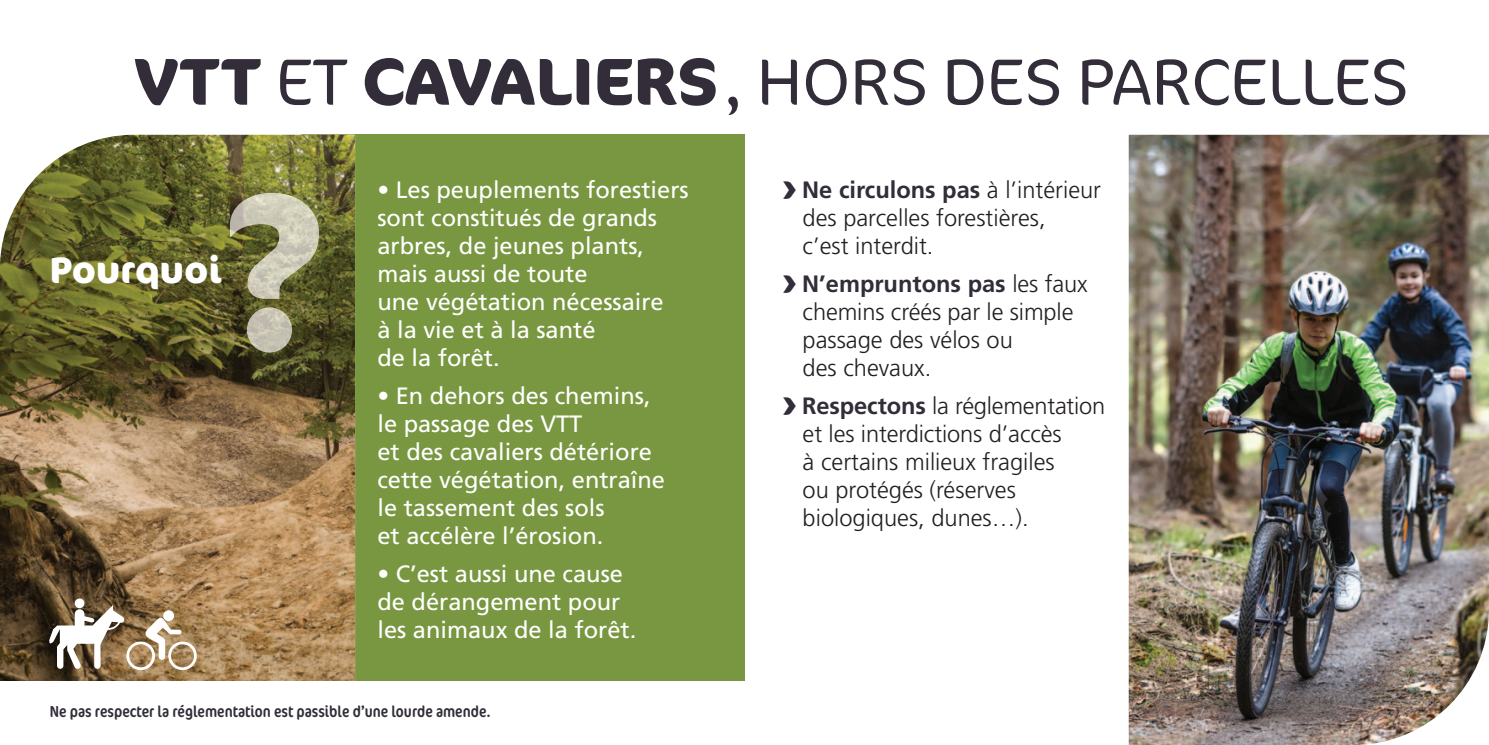
<style>
.page{position:relative;width:1489px;height:745px;background:#fff}
.page>*{position:absolute;margin:0;border:0;box-sizing:border-box;transform-origin:0 0}
.t1{font:300 66.15px "Cocon";color:#322d38}
.t2{font:700 36.75px "Cocon";color:#fff}
.t3{font:23.62px/28px "Frutiger LT Std";color:#fff}
.t4{font:300 23.62px/28px "Frutiger LT Std";color:#231f20}
.t5{font:condensed 16.1px "Cocon";color:#322d38}
.s1{font-weight:700}
.s2{font-family:"Cocon";font-weight:700;font-size:42px;color:#322d38}
.s3{font-weight:700;color:#322d38}
</style>
<div class="page">
<img style="left:1128px;top:135px;width:360px;height:609px">
<div style="left:301px;top:135px;width:443px;height:609px;background:#789740"></div>
<img style="left:0;top:135px;width:355px;height:546px">
<div style="left:0;top:681px;width:781px;height:63px;background:#fff"></div>
<img style="left:230px;top:193px;width:89px;height:159px">
<div style="left:75px;top:598px;width:9px;height:9px;background:#fff;border-radius:50%"></div>
<svg style="left:49px;top:604px;width:148px;height:65px"></svg>
<h1 class="t1" style="left:134px;top:57px;width:1275px"><span class="s1">VTT</span> ET <span class="s1">CAVALIERS</span>, HORS DES PARCELLES</h1>
<h2 class="t2" style="left:50px;top:255px;width:173px">Pourquoi</h2>
<p class="t3" style="left:377px;top:177px;width:313px">• Les peuplements forestiers sont constitués de grands arbres, de jeunes plants, mais aussi de toute<br>une végétation nécessaire<br>à la vie et à la santé<br>de la forêt.</p>
<p class="t3" style="left:377px;top:383px;width:289px">• En dehors des chemins, le passage des VTT<br>et des cavaliers détériore cette végétation, entraîne le tassement des sols<br>et accélère l’érosion.</p>
<p class="t3" style="left:377px;top:561px;width:260px">• C’est aussi une cause de dérangement pour les animaux de la forêt.</p>
<p class="t5" style="left:50px;top:705px;width:442px">Ne pas respecter la réglementation est passible d’une lourde amende.</p>
<p class="t4" style="left:802px;top:177px;width:300px;text-indent:-20px"><span class="s2">›</span> <span class="s3">Ne circulons pas</span> à l’intérieur des parcelles forestières,<br>c’est interdit.</p>
<p class="t4" style="left:802px;top:271px;width:286px;text-indent:-20px"><span class="s2">›</span> <span class="s3">N’empruntons pas</span> les faux chemins créés par le simple passage des vélos ou<br>des chevaux.</p>
<p class="t4" style="left:802px;top:393px;width:304px;text-indent:-20px"><span class="s2">›</span> <span class="s3">Respectons</span> la réglementation et les interdictions d’accès<br>à certains milieux fragiles<br>ou protégés (réserves biologiques, dunes…).</p>
</div>
